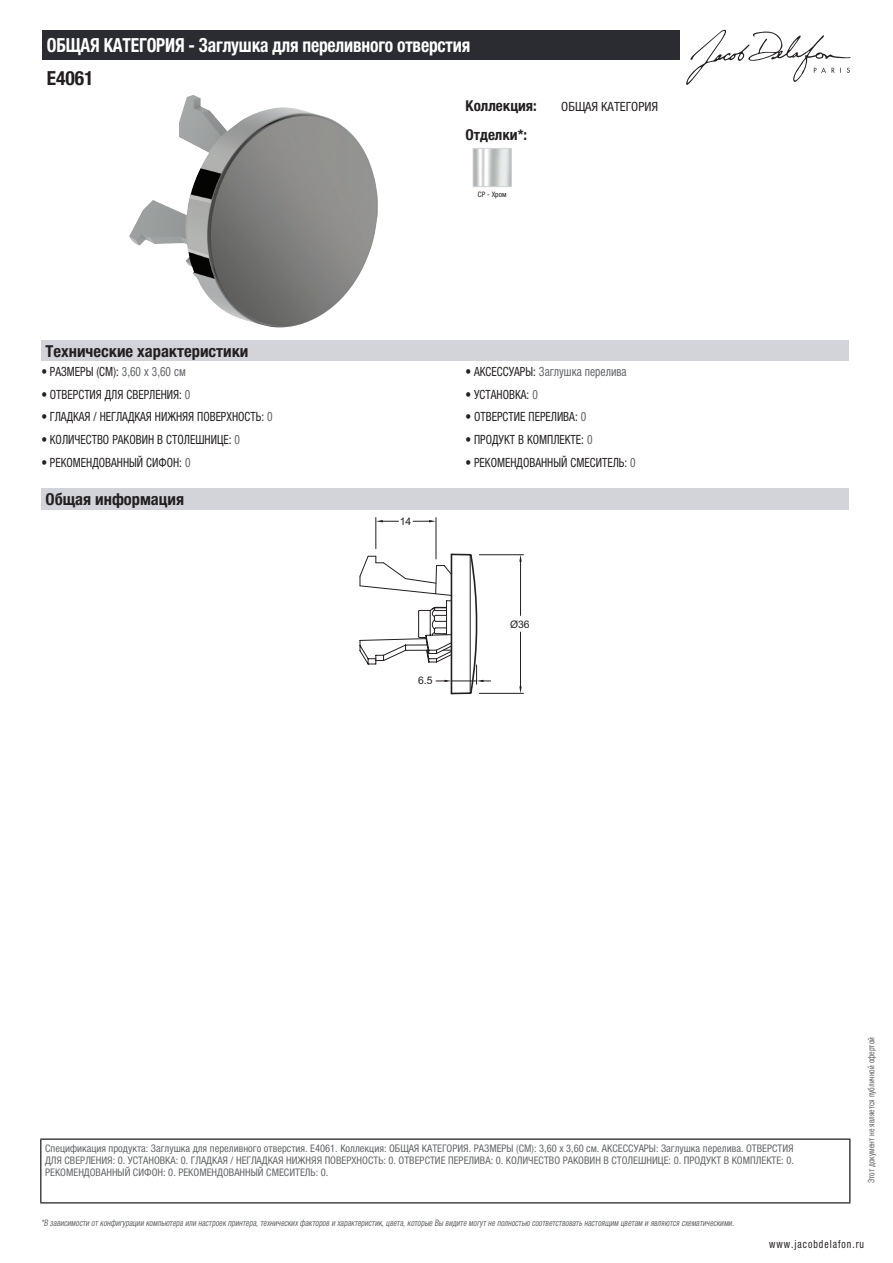
<style>
.page{position:relative;width:893px;height:1263px;background:#fff}
.page>*{position:absolute;margin:0;border:0;box-sizing:border-box;transform-origin:0 0}
.t1{font:700 condensed 19.5px "Helvetica Neue LTCYR";letter-spacing:-.01em;color:#fff;scale:.9 1}
.t2{font:700 condensed 19.5px "Helvetica Neue LTCYR";color:#231f20}
.t3{font:700 condensed 16.5px "Helvetica Neue LTCYR";color:#231f20}
.t4{font:700 condensed 15px "Helvetica Neue LTCYR";color:#231f20}
.t5{font:condensed 12.75px "Helvetica Neue LTCYR";color:#231f20;scale:.9 1}
.t6{font:condensed 12.75px "Helvetica Neue LTCYR";color:#626568;scale:.9 1}
.t7{font:condensed 12.75px "Helvetica Neue LTCYR";color:#231f20}
.t8{font:condensed 11.25px "Helvetica Neue LTCYR";letter-spacing:.1em;color:#231f20;scale:.87 1}
.t9{font:condensed 10.5px/12px "Helvetica Neue LTCYR";color:#626568;text-align:justify}
.t10{font:10.35px "Arial";color:#231f20}
.t11{font:italic condensed 9px "Helvetica Neue LTCYR";color:#626568;scale:.87 1}
.t12{font:condensed 9px "Helvetica Neue LTCYR";color:#626568;scale:.87 1}
.t13{font:condensed 7.5px "Helvetica Neue LTCYR";color:#231f20}
.s1{color:#626568}
.s2{color:#231f20}
</style>
<div class="page">
<svg style="left:686px;top:30px;width:164px;height:55px"></svg>
<img style="left:129px;top:95px;width:249px;height:232px">
<img style="left:475px;top:150px;width:35px;height:35px">
<div style="left:473px;top:148px;width:39px;height:39px;border:1px solid #d3d4da"></div>
<div style="left:41px;top:340px;width:808px;height:22px;background:#d3d4da"></div>
<div style="left:41px;top:488px;width:808px;height:21px;background:#d3d4da"></div>
<hr style="left:479px;top:693px;width:44px;height:1px;background:#231f20">
<hr style="left:376px;top:517px;width:1px;height:32px;background:#231f20">
<hr style="left:436px;top:517px;width:1px;height:42px;background:#231f20">
<hr style="left:479px;top:554px;width:44px;height:1px;background:#231f20">
<svg style="left:413px;top:520px;width:23px;height:2px"></svg>
<svg style="left:376px;top:520px;width:22px;height:2px"></svg>
<hr style="left:520px;top:558px;width:1px;height:57px;background:#231f20">
<hr style="left:520px;top:632px;width:1px;height:58px;background:#231f20">
<svg style="left:519px;top:686px;width:3px;height:7px"></svg>
<svg style="left:519px;top:555px;width:3px;height:7px"></svg>
<svg style="left:359px;top:553px;width:132px;height:141px"></svg>
<div style="left:43px;top:30px;width:637px;height:30px;background:#2a2c32"></div>
<hr style="left:40px;top:1138px;width:810px;height:2px;background:#040503">
<hr style="left:40px;top:1140px;width:1px;height:62px;background:#040503">
<hr style="left:849px;top:1140px;width:1px;height:62px;background:#040503">
<hr style="left:40px;top:1202px;width:810px;height:1px;background:#040503">
<h1 class="t1" style="left:47px;top:34px;width:472px">ОБЩАЯ КАТЕГОРИЯ - Заглушка для переливного отверстия</h1>
<h1 class="t2" style="left:47px;top:67px;width:48px">E4061</h1>
<h3 class="t4" style="left:466px;top:97px;width:73px">Коллекция:</h3>
<p class="t7" style="left:561px;top:99px;width:98px">ОБЩАЯ КАТЕГОРИЯ</p>
<h3 class="t4" style="left:466px;top:126px;width:63px">Отделки*:</h3>
<p class="t13" style="left:478px;top:190px;width:30px">CP - Хром</p>
<h2 class="t3" style="left:46px;top:342px;width:204px">Технические характеристики</h2>
<p class="t5" style="left:41px;top:364px;width:162px">• РАЗМЕРЫ (СМ): <span class="s1">3,60 x 3,60 см</span></p>
<p class="t6" style="left:466px;top:364px;width:180px"><span class="s2">• АКСЕССУАРЫ:</span> Заглушка перелива</p>
<p class="t5" style="left:41px;top:387px;width:167px">• ОТВЕРСТИЯ ДЛЯ СВЕРЛЕНИЯ: <span class="s1">0</span></p>
<p class="t5" style="left:466px;top:387px;width:82px">• УСТАНОВКА: <span class="s1">0</span></p>
<p class="t5" style="left:41px;top:410px;width:259px">• ГЛАДКАЯ / НЕГЛАДКАЯ НИЖНЯЯ ПОВЕРХНОСТЬ: <span class="s1">0</span></p>
<p class="t5" style="left:466px;top:410px;width:136px">• ОТВЕРСТИЕ ПЕРЕЛИВА: <span class="s1">0</span></p>
<p class="t5" style="left:41px;top:432px;width:222px">• КОЛИЧЕСТВО РАКОВИН В СТОЛЕШНИЦЕ: <span class="s1">0</span></p>
<p class="t5" style="left:466px;top:432px;width:143px">• ПРОДУКТ В КОМПЛЕКТЕ: <span class="s1">0</span></p>
<p class="t5" style="left:41px;top:455px;width:167px">• РЕКОМЕНДОВАННЫЙ СИФОН: <span class="s1">0</span></p>
<p class="t5" style="left:466px;top:455px;width:191px">• РЕКОМЕНДОВАННЫЙ СМЕСИТЕЛЬ: <span class="s1">0</span></p>
<h2 class="t3" style="left:46px;top:490px;width:140px">Общая информация</h2>
<p class="t10" style="left:400px;top:514px;width:13px">14</p>
<p class="t10" style="left:418px;top:673px;width:16px">6.5</p>
<p class="t10" style="left:510px;top:617px;width:21px">Ø36</p>
<p class="t9" style="left:45px;top:1142px;width:750px">Спецификация продукта: Заглушка для переливного отверстия. E4061. Коллекция: ОБЩАЯ КАТЕГОРИЯ. РАЗМЕРЫ (СМ): 3,60 x 3,60 см. АКСЕССУАРЫ: Заглушка перелива. ОТВЕРСТИЯ ДЛЯ СВЕРЛЕНИЯ: 0. УСТАНОВКА: 0. ГЛАДКАЯ / НЕГЛАДКАЯ НИЖНЯЯ ПОВЕРХНОСТЬ: 0. ОТВЕРСТИЕ ПЕРЕЛИВА: 0. КОЛИЧЕСТВО РАКОВИН В СТОЛЕШНИЦЕ: 0. ПРОДУКТ В КОМПЛЕКТЕ: 0.<br>РЕКОМЕНДОВАННЫЙ СИФОН: 0. РЕКОМЕНДОВАННЫЙ СМЕСИТЕЛЬ: 0.</p>
<p class="t11" style="left:41px;top:1218px;width:800px">*В зависимости отконфигурации компьютера или настроек принтера,техническихфакторов и характеристик,цвета,которые Вы видите могутне полностью соответствоватьнастоящим цветам и являются схематическими.</p>
<p class="t12" style="left:866px;top:1183px;width:169px;rotate:-90deg">Этот документ не является публичной офертой</p>
<p class="t8" style="left:769px;top:1237px;width:110px">www.jacobdelafon.ru</p>
</div>
